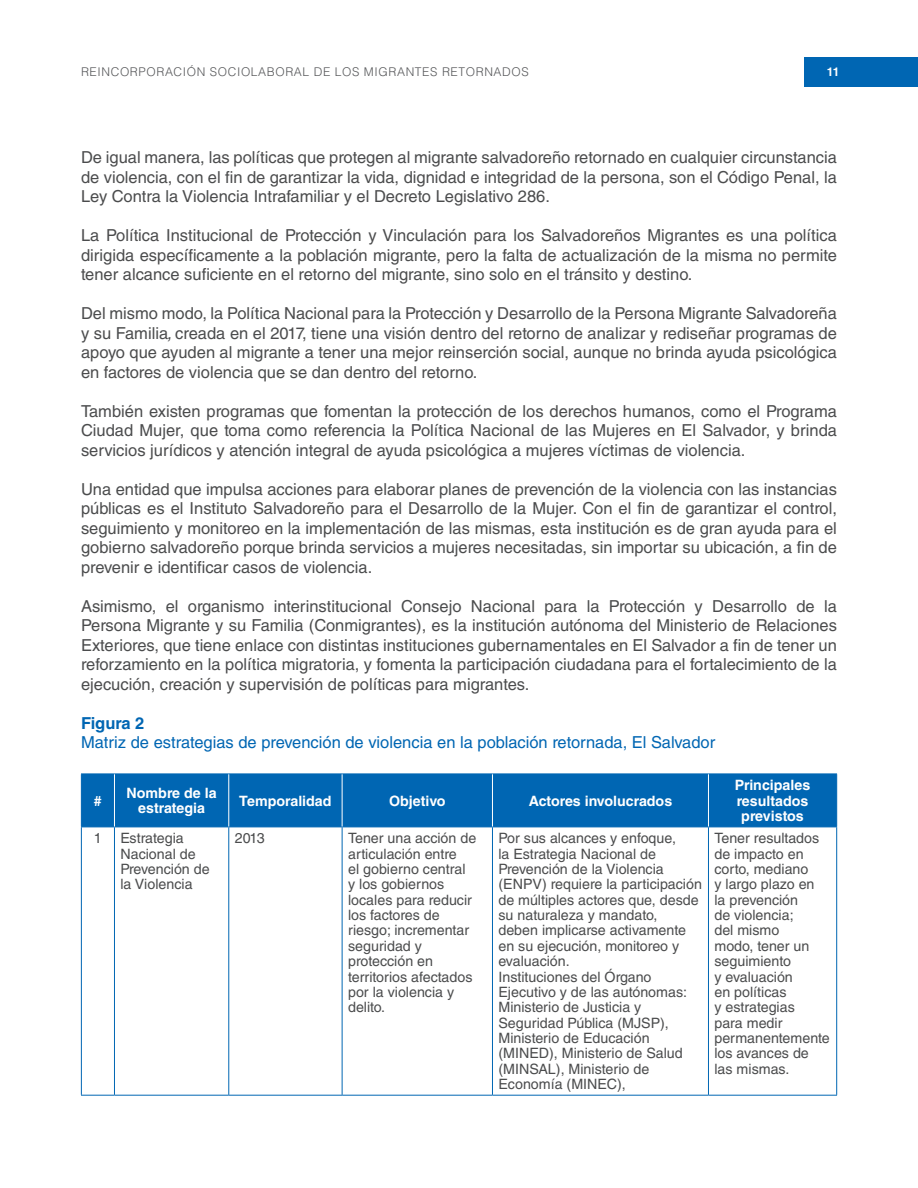
<style>
.page{position:relative;width:918px;height:1188px;background:#fff}
.page>*{position:absolute;margin:0;border:0;box-sizing:border-box;transform-origin:0 0}
.texto{font:16.5px/19.5px "Helvetica LT Std";color:#4b4c4d;text-align:justify}
.texto-2{font:16.5px "Helvetica LT Std";color:#0066b3}
.texto-3{font:700 16.5px "Helvetica LT Std";color:#0066b3}
.texto-4{font:14.25px/15.5px "Helvetica LT Std";color:#4b4c4d}
.texto-5{font:700 14.25px/15.5px "Helvetica LT Std";color:#fff;text-align:center}
.t1{font:300 12px "Helvetica LT Std";letter-spacing:.05em;color:#57585a}
.t2{font:700 12px "Helvetica LT Std";color:#fff}
.s1{font-style:italic}
</style>
<div class="page">
<div style="left:805px;top:57px;width:113px;height:29px;background:#0066b3"></div>
<div style="left:82px;top:775px;width:754px;height:52px;background:#0066b3"></div>
<hr style="left:81px;top:774px;width:33px;height:1px;background:#0066b3">
<hr style="left:81px;top:774px;width:1px;height:53px;background:#0066b3">
<hr style="left:114px;top:774px;width:115px;height:1px;background:#0066b3">
<hr style="left:229px;top:774px;width:113px;height:1px;background:#0066b3">
<hr style="left:342px;top:774px;width:150px;height:1px;background:#0066b3">
<hr style="left:492px;top:774px;width:216px;height:1px;background:#0066b3">
<hr style="left:708px;top:774px;width:129px;height:1px;background:#0066b3">
<hr style="left:836px;top:774px;width:1px;height:53px;background:#0066b3">
<hr style="left:81px;top:827px;width:33px;height:1px;background:#0066b3">
<hr style="left:81px;top:827px;width:1px;height:268px;background:#0066b3">
<hr style="left:114px;top:827px;width:115px;height:1px;background:#0066b3">
<hr style="left:114px;top:827px;width:1px;height:268px;background:#0066b3">
<hr style="left:229px;top:827px;width:113px;height:1px;background:#0066b3">
<hr style="left:228px;top:827px;width:1px;height:268px;background:#0066b3">
<hr style="left:342px;top:827px;width:150px;height:1px;background:#0066b3">
<hr style="left:342px;top:827px;width:1px;height:268px;background:#0066b3">
<hr style="left:492px;top:827px;width:216px;height:1px;background:#0066b3">
<hr style="left:492px;top:827px;width:1px;height:268px;background:#0066b3">
<hr style="left:708px;top:827px;width:129px;height:1px;background:#0066b3">
<hr style="left:708px;top:827px;width:1px;height:268px;background:#0066b3">
<hr style="left:836px;top:827px;width:1px;height:268px;background:#0066b3">
<hr style="left:81px;top:1095px;width:33px;height:1px;background:#0066b3">
<hr style="left:114px;top:1095px;width:115px;height:1px;background:#0066b3">
<hr style="left:229px;top:1095px;width:113px;height:1px;background:#0066b3">
<hr style="left:342px;top:1095px;width:150px;height:1px;background:#0066b3">
<hr style="left:492px;top:1095px;width:216px;height:1px;background:#0066b3">
<hr style="left:708px;top:1095px;width:129px;height:1px;background:#0066b3">
<hr style="left:114px;top:774px;width:1px;height:53px;background:#fff">
<hr style="left:228px;top:774px;width:1px;height:53px;background:#fff">
<hr style="left:342px;top:774px;width:1px;height:53px;background:#fff">
<hr style="left:492px;top:774px;width:1px;height:53px;background:#fff">
<hr style="left:708px;top:774px;width:1px;height:53px;background:#fff">
<p class="t1" style="left:81px;top:64px;width:449px">REINCORPORACIÓN SOCIOLABORAL DE LOS MIGRANTES RETORNADOS</p>
<p class="t2" style="left:827px;top:64px;width:14px">11</p>
<p class="texto" style="left:81px;top:147px;width:758px">De igual manera, las políticas que protegen al migrante salvadoreño retornado en cualquier circunstancia de violencia, con el fin de garantizar la vida, dignidad e integridad de la persona, son el Código Penal, la Ley Contra la Violencia Intrafamiliar y el Decreto Legislativo 286.</p>
<p class="texto" style="left:81px;top:225px;width:758px">La Política Institucional de Protección y Vinculación para los Salvadoreños Migrantes es una política dirigida específicamente a la población migrante, pero la falta de actualización de la misma no permite tener alcance suficiente en el retorno del migrante, sino solo en el tránsito y destino.</p>
<p class="texto" style="left:81px;top:303px;width:758px">Del mismo modo, la Política Nacional para la Protección y Desarrollo de la Persona Migrante Salvadoreña y su Familia<span class="s1">,</span> creada en el 2017, tiene una visión dentro del retorno de analizar y rediseñar programas de apoyo que ayuden al migrante a tener una mejor reinserción social, aunque no brinda ayuda psicológica en factores de violencia que se dan dentro del retorno.</p>
<p class="texto" style="left:81px;top:401px;width:758px">También existen programas que fomentan la protección de los derechos humanos, como el Programa Ciudad Mujer, que toma como referencia la Política Nacional de las Mujeres en El Salvador, y brinda servicios jurídicos y atención integral de ayuda psicológica a mujeres víctimas de violencia.</p>
<p class="texto" style="left:81px;top:479px;width:758px">Una entidad que impulsa acciones para elaborar planes de prevención de la violencia con las instancias públicas es el Instituto Salvadoreño para el Desarrollo de la Mujer. Con el fin de garantizar el control, seguimiento y monitoreo en la implementación de las mismas, esta institución es de gran ayuda para el gobierno salvadoreño porque brinda servicios a mujeres necesitadas, sin importar su ubicación, a fin de prevenir e identificar casos de violencia.</p>
<p class="texto" style="left:81px;top:596px;width:758px">Asimismo, el organismo interinstitucional Consejo Nacional para la Protección y Desarrollo de la Persona Migrante y su Familia (Conmigrantes), es la institución autónoma del Ministerio de Relaciones Exteriores, que tiene enlace con distintas instituciones gubernamentales en El Salvador a fin de tener un reforzamiento en la política migratoria, y fomenta la participación ciudadana para el fortalecimiento de la ejecución, creación y supervisión de políticas para migrantes.</p>
<p class="texto-3" style="left:81px;top:713px;width:65px">Figura 2</p>
<p class="texto-2" style="left:81px;top:733px;width:636px">Matriz de estrategias de prevención de violencia en la población retornada, El Salvador</p>
<p class="texto-5" style="left:94px;top:793px;width:9px">#</p>
<p class="texto-5" style="left:127px;top:785px;width:91px">Nombre de la estrategia</p>
<p class="texto-5" style="left:239px;top:793px;width:94px">Temporalidad</p>
<p class="texto-5" style="left:389px;top:793px;width:58px">Objetivo</p>
<p class="texto-5" style="left:529px;top:793px;width:145px">Actores involucrados</p>
<p class="texto-4" style="left:94px;top:830px;width:9px">1</p>
<p class="texto-4" style="left:120px;top:830px;width:91px">Estrategia<br>Nacional de<br>Prevención de la Violencia</p>
<p class="texto-4" style="left:235px;top:830px;width:32px">2013</p>
<p class="texto-4" style="left:348px;top:830px;width:130px">Tener una acción de articulación entre<br>el gobierno central<br>y los gobiernos locales para reducir los factores de riesgo; incrementar seguridad y protección en territorios afectados por la violencia y delito.</p>
<p class="texto-4" style="left:498px;top:830px;width:205px">Por sus alcances y enfoque,<br>la Estrategia Nacional de<br>Prevención de la Violencia (ENPV) requiere la participación de múltiples actores que, desde su naturaleza y mandato,<br>deben implicarse activamente en su ejecución, monitoreo y evaluación.</p>
<p class="texto-4" style="left:498px;top:969px;width:190px">Instituciones del Órgano<br>Ejecutivo y de las autónomas:<br>Ministerio de Justicia y<br>Seguridad Pública (MJSP),<br>Ministerio de Educación (MINED), Ministerio de Salud (MINSAL), Ministerio de<br>Economía (MINEC),</p>
<p class="texto-5" style="left:735px;top:777px;width:77px">Principales resultados previstos</p>
<p class="texto-4" style="left:714px;top:830px;width:117px">Tener resultados de impacto en corto, mediano<br>y largo plazo en<br>la prevención<br>de violencia;<br>del mismo<br>modo, tener un seguimiento<br>y evaluación<br>en políticas<br>y estrategias<br>para medir permanentemente los avances de las mismas.</p>
</div>
